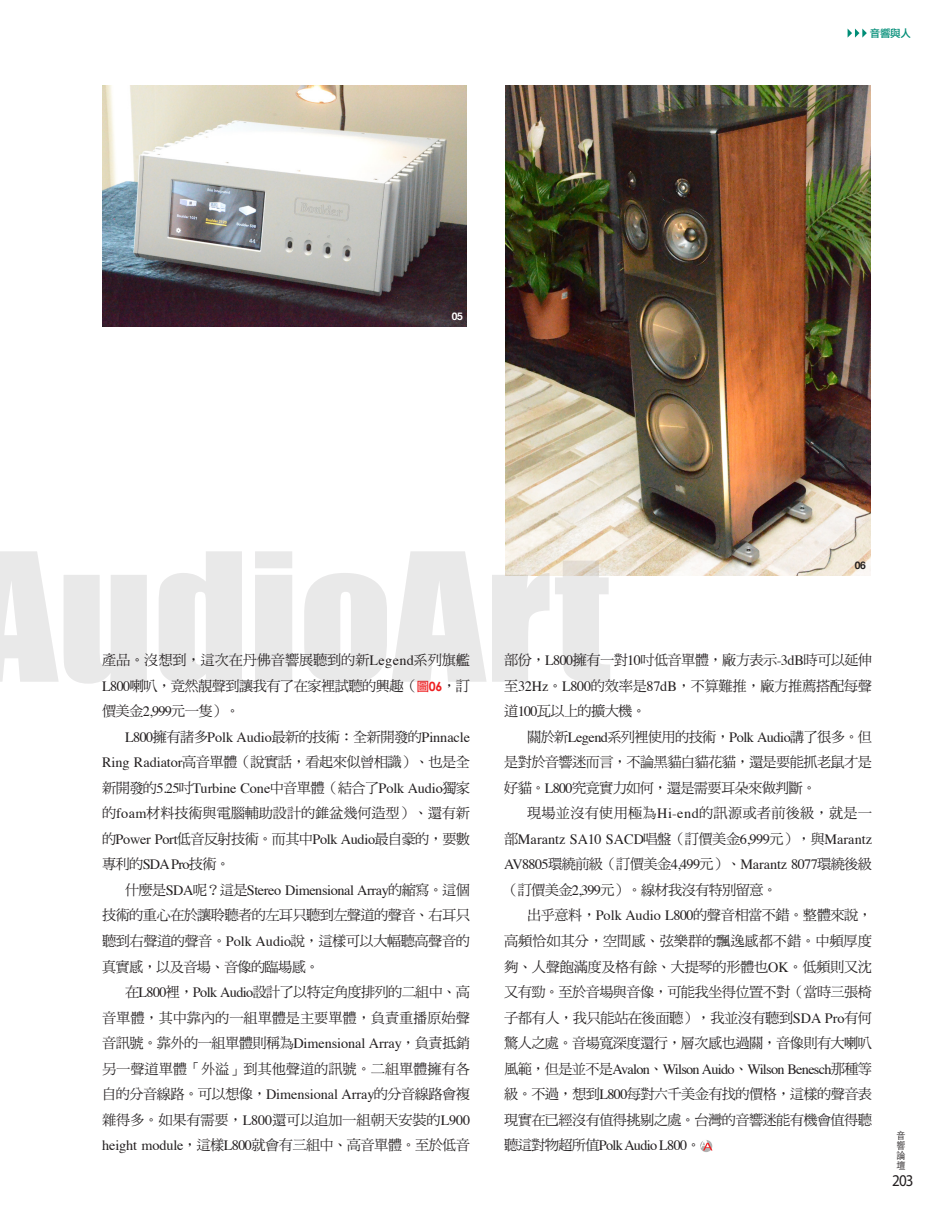
<style>
.page{position:relative;width:936px;height:1212px;background:#fff}
.page>*{position:absolute;margin:0;border:0;box-sizing:border-box;transform-origin:0 0}
.t1{font:165px "Impact";color:#231f20;scale:1.11 1}
.t2{font:16.5px "Myriad Pro";color:#231f20;scale:.91 1}
.內文{font:14.25px/25.5px "DF Ming Std W5";letter-spacing:-.045em;color:#231f20;text-align:justify}
.t3{font:10.5px "DF Li Hei Std W5";color:#008d77}
.t4{font:700 10.5px "Helvetica Neue";color:#fff}
.t5{font:700 10.5px "Helvetica Neue";color:#231f20}
.t6{font:300 9.9px/10.2px "ST Heiti TC";color:#231f20;text-align:justify;scale:.91 1}
.s1{font-family:"Times"}
.s2{font-family:"DF Li Hei Std W5";font-size:12.75px;color:#ee2123}
.s3{font-family:"Century Gothic";font-weight:700;font-size:12.75px;color:#ee2123}
</style>
<div class="page">
<svg style="left:700px;top:1140px;width:12px;height:12px"></svg>
<svg style="left:700px;top:1140px;width:12px;height:10px"></svg>
<img style="left:102px;top:85px;width:365px;height:242px">
<img style="left:505px;top:85px;width:365px;height:490px">
<svg style="left:847px;top:29px;width:19px;height:9px"></svg>
<p class="t4" style="left:452px;top:308px;width:13px">05</p>
<p class="t3" style="left:869px;top:27px;width:43px">音響與人</p>
<h1 class="t1" style="left:-35px;top:489px;width:583px">AudioArt</h1>
<p class="t5" style="left:854px;top:557px;width:13px">06</p>
<p class="內文" style="left:102px;top:647px;width:369px">產品。沒想到，這次在丹佛音響展聽到的新<span class="s1">Legend</span>系列旗艦<span class="s1">L800</span>喇叭，竟然靚聲到讓我有了在家裡試聽的興趣（<span class="s2">圖</span><span class="s3">06</span>，訂價美金<span class="s1">2,999</span>元一隻）。</p>
<p class="內文" style="left:102px;top:724px;width:369px;text-indent:23px"><span class="s1">L800</span>擁有諸多<span class="s1">Polk Audio</span>最新的技術：全新開發的<span class="s1">Pinnacle Ring Radiator</span>高音單體（說實話，看起來似曾相識）、也是全新開發的<span class="s1">5.25</span>吋<span class="s1">Turbine Cone</span>中音單體（結合了<span class="s1">Polk Audio</span>獨家的<span class="s1">foam</span>材料技術與電腦輔助設計的錐盆幾何造型）、還有新的<span class="s1">Power Port</span>低音反射技術。而其中<span class="s1">Polk Audio</span>最自豪的，要數專利的<span class="s1">SDA Pro</span>技術。</p>
<p class="內文" style="left:102px;top:877px;width:369px;text-indent:23px">什麼是<span class="s1">SDA</span>呢？這是<span class="s1">Stereo Dimensional Array</span>的縮寫。這個技術的重心在於讓聆聽者的左耳只聽到左聲道的聲音、右耳只聽到右聲道的聲音。<span class="s1">Polk Audio</span>說，這樣可以大幅聽高聲音的真實感，以及音場、音像的臨場感。</p>
<p class="內文" style="left:102px;top:979px;width:369px;text-indent:23px">在<span class="s1">L800</span>裡，<span class="s1">Polk Audio</span>設計了以特定角度排列的二組中、高音單體，其中靠內的一組單體是主要單體，負責重播原始聲音訊號。靠外的一組單體則稱為<span class="s1">Dimensional Array</span>，負責抵銷另一聲道單體「外溢」到其他聲道的訊號。二組單體擁有各自的分音線路。可以想像，<span class="s1">Dimensional Array</span>的分音線路會複雜得多。如果有需要，<span class="s1">L800</span>還可以追加一組朝天安裝的<span class="s1">L900 height module</span>，這樣<span class="s1">L800</span>就會有三組中、高音單體。至於低音</p>
<p class="內文" style="left:504px;top:647px;width:369px">部份，<span class="s1">L800</span>擁有一對<span class="s1">10</span>吋低音單體，廠方表示<span class="s1">-3dB</span>時可以延伸至<span class="s1">32Hz</span>。<span class="s1">L800</span>的效率是<span class="s1">87dB</span>，不算難推，廠方推薦搭配每聲道<span class="s1">100</span>瓦以上的擴大機。</p>
<p class="內文" style="left:504px;top:724px;width:369px;text-indent:23px">關於新<span class="s1">Legend</span>系列裡使用的技術，<span class="s1">Polk Audio</span>講了很多。但是對於音響迷而言，不論黑貓白貓花貓，還是要能抓老鼠才是好貓。<span class="s1">L800</span>究竟實力如何，還是需要耳朵來做判斷。</p>
<p class="內文" style="left:504px;top:800px;width:369px;text-indent:23px">現場並沒有使用極為<span class="s1">Hi-end</span>的訊源或者前後級，就是一部<span class="s1">Marantz SA10 SACD</span>唱盤（訂價美金<span class="s1">6,999</span>元），與<span class="s1">Marantz AV8805</span>環繞前級（訂價美金<span class="s1">4,499</span>元）、<span class="s1">Marantz 8077</span>環繞後級（訂價美金<span class="s1">2,399</span>元）。線材我沒有特別留意。</p>
<p class="內文" style="left:504px;top:902px;width:369px;text-indent:23px">出乎意料，<span class="s1">Polk Audio L800</span>的聲音相當不錯。整體來說，高頻恰如其分，空間感、弦樂群的飄逸感都不錯。中頻厚度夠、人聲飽滿度及格有餘、大提琴的形體也<span class="s1">OK</span>。低頻則又沈又有勁。至於音場與音像，可能我坐得位置不對（當時三張椅子都有人，我只能站在後面聽），我並沒有聽到<span class="s1">SDA Pro</span>有何驚人之處。音場寬深度還行，層次感也過關，音像則有大喇叭風範，但是並不是<span class="s1">Avalon</span>、<span class="s1">Wilson Auido</span>、<span class="s1">Wilson Benesch</span>那種等級。不過，想到<span class="s1">L800</span>每對六千美金有找的價格，這樣的聲音表現實在已經沒有值得挑剔之處。台灣的音響迷能有機會值得聽聽這對物超所值<span class="s1">Polk Audio L800</span>。</p>
<p class="t6" style="left:896px;top:1129px;width:11px">音響論壇</p>
<p class="t2" style="left:892px;top:1170px;width:25px">203</p>
</div>
